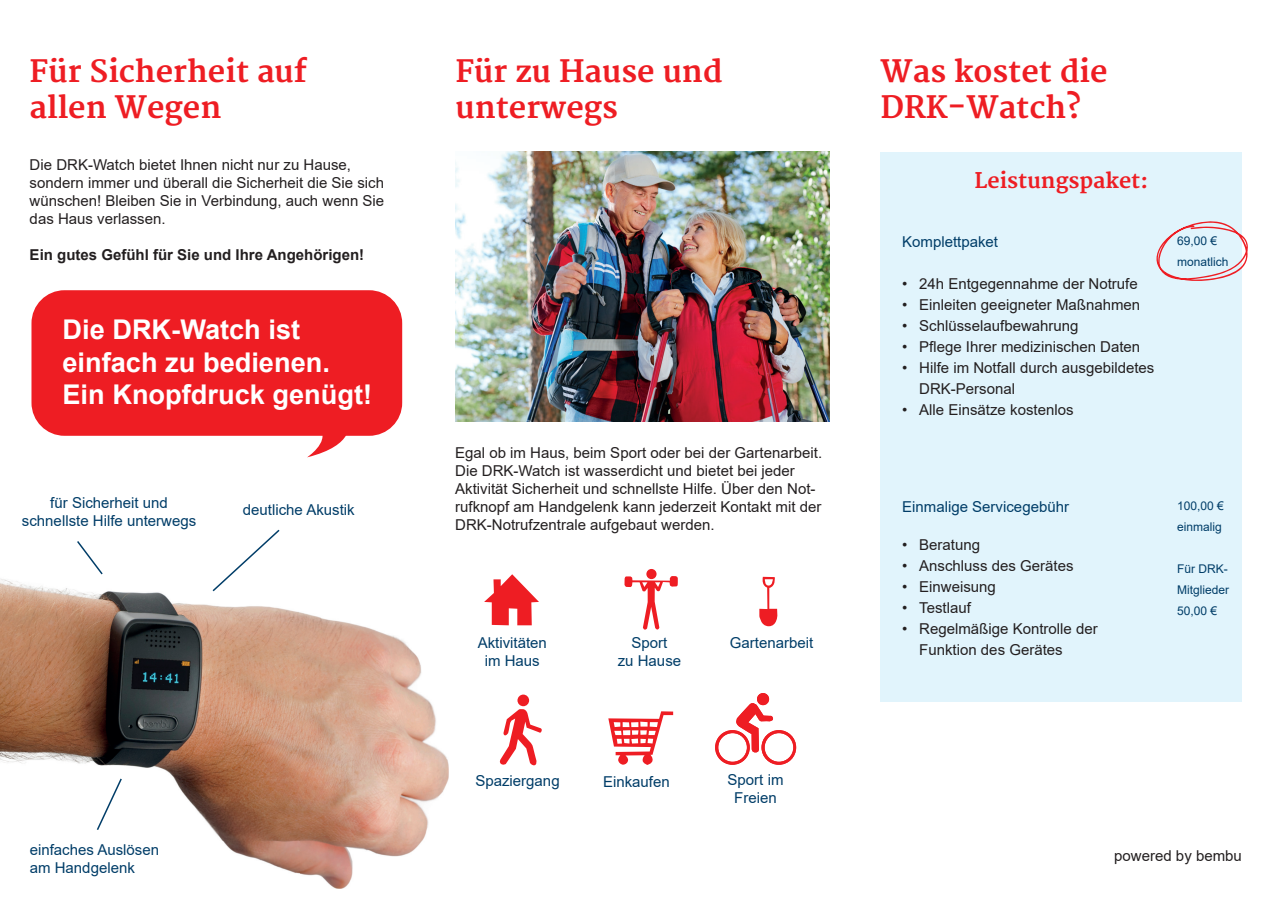
<style>
.page{position:relative;width:1272px;height:902px;background:#fff}
.page>*{position:absolute;margin:0;border:0;box-sizing:border-box;transform-origin:0 0}
.t1{font:700 30px/36px "Merriweather";color:#ee1d23}
.t2{font:700 27.15px/32.5px "Arial";color:#fff}
.t3{font:700 21px "Merriweather";color:#ee1d23}
.t4{font:15px/18px "Arial";color:#231f20}
.t5{font:15px/18px "Arial";color:#003d68;text-align:center}
.t6{font:700 15px "Arial";color:#231f20}
.t7{font:12px/21px "Arial";color:#003d68}
</style>
<div class="page">
<img style="left:0;top:579px;width:449px;height:309px">
<svg style="left:77px;top:541px;width:26px;height:34px"></svg>
<svg style="left:211px;top:529px;width:70px;height:64px"></svg>
<svg style="left:95px;top:776px;width:28px;height:55px"></svg>
<div style="left:31px;top:290px;width:371px;height:146px;background:#ee1d23;border-radius:33px"></div>
<svg style="left:307px;top:435px;width:49px;height:22px"></svg>
<svg style="left:484px;top:574px;width:55px;height:51px"></svg>
<svg style="left:759px;top:576px;width:18px;height:50px"></svg>
<div style="left:517px;top:694px;width:12px;height:12px;background:#ee1d23;border-radius:50%"></div>
<svg style="left:499px;top:706px;width:43px;height:59px"></svg>
<svg style="left:608px;top:711px;width:65px;height:53px"></svg>
<div style="left:757px;top:693px;width:12px;height:12px;background:#ee1d23;border-radius:50%"></div>
<svg style="left:715px;top:701px;width:81px;height:63px"></svg>
<div style="left:646px;top:569px;width:10px;height:10px;background:#ee1d23;border-radius:50%"></div>
<svg style="left:624px;top:576px;width:54px;height:54px"></svg>
<img style="left:455px;top:152px;width:374px;height:270px">
<div style="left:880px;top:152px;width:362px;height:549px;background:#e1f4fc"></div>
<svg style="left:1156px;top:221px;width:92px;height:60px"></svg>
<h1 class="t1" style="left:30px;top:55px;width:279px">Für Sicherheit auf allen Wegen</h1>
<h1 class="t1" style="left:455px;top:55px;width:268px">Für zu Hause und unterwegs</h1>
<h1 class="t1" style="left:880px;top:55px;width:228px">Was kostet die<br>DRK-Watch?</h1>
<p class="t4" style="left:30px;top:155px;width:356px">Die DRK-Watch bietet Ihnen nicht nur zu Hause, sondern immer und überall die Sicherheit die Sie sich wünschen! Bleiben Sie in Verbindung, auch wenn Sie das Haus verlassen.</p>
<p class="t6" style="left:30px;top:244px;width:336px">Ein gutes Gefühl für Sie und Ihre Angehörigen!</p>
<h2 class="t2" style="left:62px;top:313px;width:311px">Die DRK-Watch ist einfach zu bedienen.<br>Ein Knopfdruck genügt!</h2>
<p class="t5" style="left:22px;top:493px;width:176px">für Sicherheit und schnellste Hilfe unterwegs</p>
<p class="t5" style="left:243px;top:500px;width:113px">deutliche Akustik</p>
<p class="t4" style="left:455px;top:443px;width:368px">Egal ob im Haus, beim Sport oder bei der Gartenarbeit.<br>Die DRK-Watch ist wasserdicht und bietet bei jeder Aktivität Sicherheit und schnellste Hilfe. Über den Not&shy;rufknopf am Handgelenk kann jederzeit Kontakt mit der DRK-Notrufzentrale aufgebaut werden.</p>
<p class="t5" style="left:477px;top:634px;width:71px">Aktivitäten im Haus</p>
<p class="t5" style="left:617px;top:634px;width:65px">Sport<br>zu Hause</p>
<p class="t5" style="left:730px;top:634px;width:85px">Gartenarbeit</p>
<h3 class="t3" style="left:974px;top:168px;width:175px">Leistungspaket:</h3>
<p class="t5" style="left:902px;top:233px;width:97px">Komplettpaket</p>
<p class="t4" style="left:902px;top:275px;width:237px">• 24h Entgegennahme der Notrufe</p>
<p class="t4" style="left:902px;top:296px;width:239px">• Einleiten geeigneter Maßnahmen</p>
<p class="t4" style="left:902px;top:317px;width:178px">• Schlüsselaufbewahrung</p>
<p class="t4" style="left:902px;top:338px;width:239px">• Pflege Ihrer medizinischen Daten</p>
<p class="t4" style="left:919px;top:357px;width:237px;line-height:21px;text-indent:-17px">• Hilfe im Notfall durch ausgebildetes<br>DRK-Personal</p>
<p class="t4" style="left:902px;top:401px;width:173px">• Alle Einsätze kostenlos</p>
<p class="t5" style="left:902px;top:498px;width:168px">Einmalige Servicegebühr</p>
<p class="t4" style="left:902px;top:535px;width:79px">• Beratung</p>
<p class="t4" style="left:902px;top:556px;width:173px">• Anschluss des Gerätes</p>
<p class="t4" style="left:902px;top:577px;width:95px">• Einweisung</p>
<p class="t4" style="left:902px;top:598px;width:70px">• Testlauf</p>
<p class="t4" style="left:919px;top:618px;width:180px;line-height:21px;text-indent:-17px">• Regelmäßige Kontrolle der<br>Funktion des Gerätes</p>
<p class="t7" style="left:1177px;top:230px;width:53px">69,00 € monatlich</p>
<p class="t7" style="left:1177px;top:495px;width:48px">100,00 € einmalig</p>
<p class="t7" style="left:1177px;top:558px;width:54px;text-align:justify">Für DRK-Mitglieder 50,00 €</p>
<p class="t5" style="left:475px;top:771px;width:86px">Spaziergang</p>
<p class="t5" style="left:603px;top:772px;width:68px">Einkaufen</p>
<p class="t5" style="left:727px;top:771px;width:57px">Sport im<br>Freien</p>
<p class="t5" style="left:30px;top:840px;width:131px;text-align:left">einfaches Auslösen am Handgelenk</p>
<p class="t4" style="left:1114px;top:846px;width:129px">powered by bembu</p>
</div>
